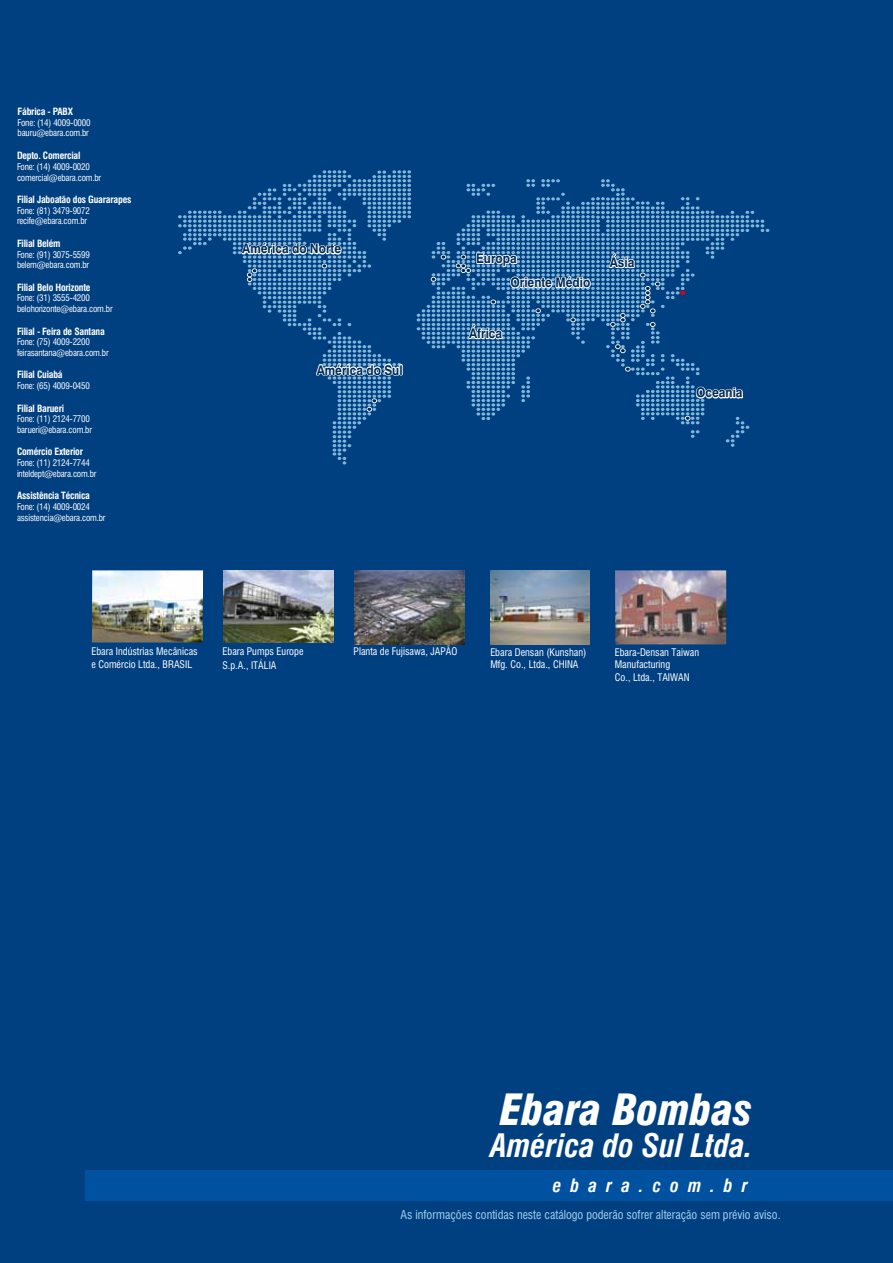
<style>
.page{position:relative;width:893px;height:1263px;background:#004081}
.page>*{position:absolute;margin:0;border:0;box-sizing:border-box;transform-origin:0 0}
.t1{font:italic 900 condensed 42px "Swiss 721 BT";color:#fff}
.t2{font:italic 700 condensed 31.5px "Swiss 721 BT";color:#fff}
.t3{font:italic 700 condensed 18px "Swiss 721 BT";letter-spacing:.5em;color:#fff}
.t4{font:700 13.35px "Swiss 721 BT";color:#002a53;scale:.89 1}
.t5{font:condensed 12px "Swiss 721 BT";color:#a7ceec}
.t6{font:condensed 10.2px/12.8px "Swiss 721 BT";color:#fff}
.t7{font:700 condensed 9.75px "Swiss 721 BT";letter-spacing:-.02em;color:#fff}
.t8{font:condensed 9px/10.8px "Swiss 721 BT";letter-spacing:-.02em;color:#fff}
</style>
<div class="page">
<div style="left:85px;top:1170px;width:808px;height:30px;background:#0051a0"></div>
<svg style="left:417px;top:179px;width:352px;height:268px"></svg>
<svg style="left:178px;top:170px;width:233px;height:294px"></svg>
<div style="left:399px;top:364px;width:4px;height:11px;border:2px solid #fff"></div>
<img style="left:223px;top:570px;width:111px;height:73px">
<img style="left:92px;top:570px;width:111px;height:72px">
<img style="left:491px;top:570px;width:98px;height:74px">
<img style="left:354px;top:570px;width:110px;height:74px">
<img style="left:615px;top:570px;width:111px;height:74px">
<p class="t7" style="left:18px;top:105px;width:57px">Fábrica - PABX</p>
<p class="t8" style="left:18px;top:117px;width:75px">Fone: (14) 4009-0000 bauru@ebara.com.br</p>
<p class="t7" style="left:17px;top:150px;width:65px">Depto. Comercial</p>
<p class="t8" style="left:17px;top:161px;width:86px">Fone: (14) 4009-0020 comercial@ebara.com.br</p>
<p class="t7" style="left:17px;top:193px;width:116px">Filial Jaboatão dos Guararapes</p>
<p class="t8" style="left:17px;top:205px;width:75px">Fone: (81) 3479-9072 recife@ebara.com.br</p>
<p class="t7" style="left:17px;top:237px;width:45px">Filial Belém</p>
<p class="t8" style="left:17px;top:249px;width:75px">Fone: (91) 3075-5599 belem@ebara.com.br</p>
<p class="t7" style="left:17px;top:281px;width:75px">Filial Belo Horizonte</p>
<p class="t8" style="left:17px;top:293px;width:97px">Fone: (31) 3555-4200 belohorizonte@ebara.com.br</p>
<p class="t7" style="left:17px;top:325px;width:89px">Filial - Feira de Santana</p>
<p class="t8" style="left:17px;top:337px;width:93px">Fone: (75) 4009-2200 feirasantana@ebara.com.br</p>
<p class="t7" style="left:17px;top:369px;width:47px">Filial Cuiabá</p>
<p class="t8" style="left:17px;top:381px;width:75px">Fone: (65) 4009-0450</p>
<p class="t7" style="left:17px;top:402px;width:49px">Filial Barueri</p>
<p class="t8" style="left:17px;top:414px;width:77px">Fone: (11) 2124-7700 barueri@ebara.com.br</p>
<p class="t7" style="left:17px;top:446px;width:68px">Comércio Exterior</p>
<p class="t8" style="left:17px;top:457px;width:81px">Fone: (11) 2124-7744 inteldept@ebara.com.br</p>
<p class="t7" style="left:17px;top:489px;width:75px">Assistência Técnica</p>
<p class="t8" style="left:17px;top:501px;width:90px">Fone: (14) 4009-0024 assistencia@ebara.com.br</p>
<h3 class="t4" style="left:242px;top:241px;width:113px">América do Norte</h3>
<h3 class="t4" style="left:317px;top:362px;width:98px">América do Sul</h3>
<h3 class="t4" style="left:476px;top:250px;width:47px">Europa</h3>
<h3 class="t4" style="left:510px;top:274px;width:91px">Oriente Médio</h3>
<h3 class="t4" style="left:469px;top:325px;width:39px">África</h3>
<h3 class="t4" style="left:610px;top:254px;width:29px">Ásia</h3>
<h3 class="t4" style="left:696px;top:384px;width:54px">Oceania</h3>
<p class="t6" style="left:354px;top:645px;width:105px">Planta de Fujisawa, JAPÃO</p>
<p class="t6" style="left:615px;top:645px;width:86px">Ebara-Densan Taiwan<br>Manufacturing<br>Co., Ltda., TAIWAN</p>
<p class="t6" style="left:91px;top:645px;width:108px">Ebara Indústrias Mecânicas e Comércio Ltda., BRASIL</p>
<p class="t6" style="left:490px;top:645px;width:98px">Ebara Densan (Kunshan)<br>Mfg. Co., Ltda., CHINA</p>
<p class="t6" style="left:222px;top:645px;width:83px;line-height:14px">Ebara Pumps Europe<br>S.p.A., ITÁLIA</p>
<h1 class="t1" style="left:500px;top:1085px;width:254px">Ebara Bombas</h1>
<h2 class="t2" style="left:491px;top:1126px;width:264px">América do Sul Ltda.</h2>
<h3 class="t3" style="left:553px;top:1174px;width:197px">ebara.com.br</h3>
<h3 class="t5" style="left:401px;top:1207px;width:382px">As informações contidas neste catálogo poderão sofrer alteração sem prévio aviso.</h3>
</div>
